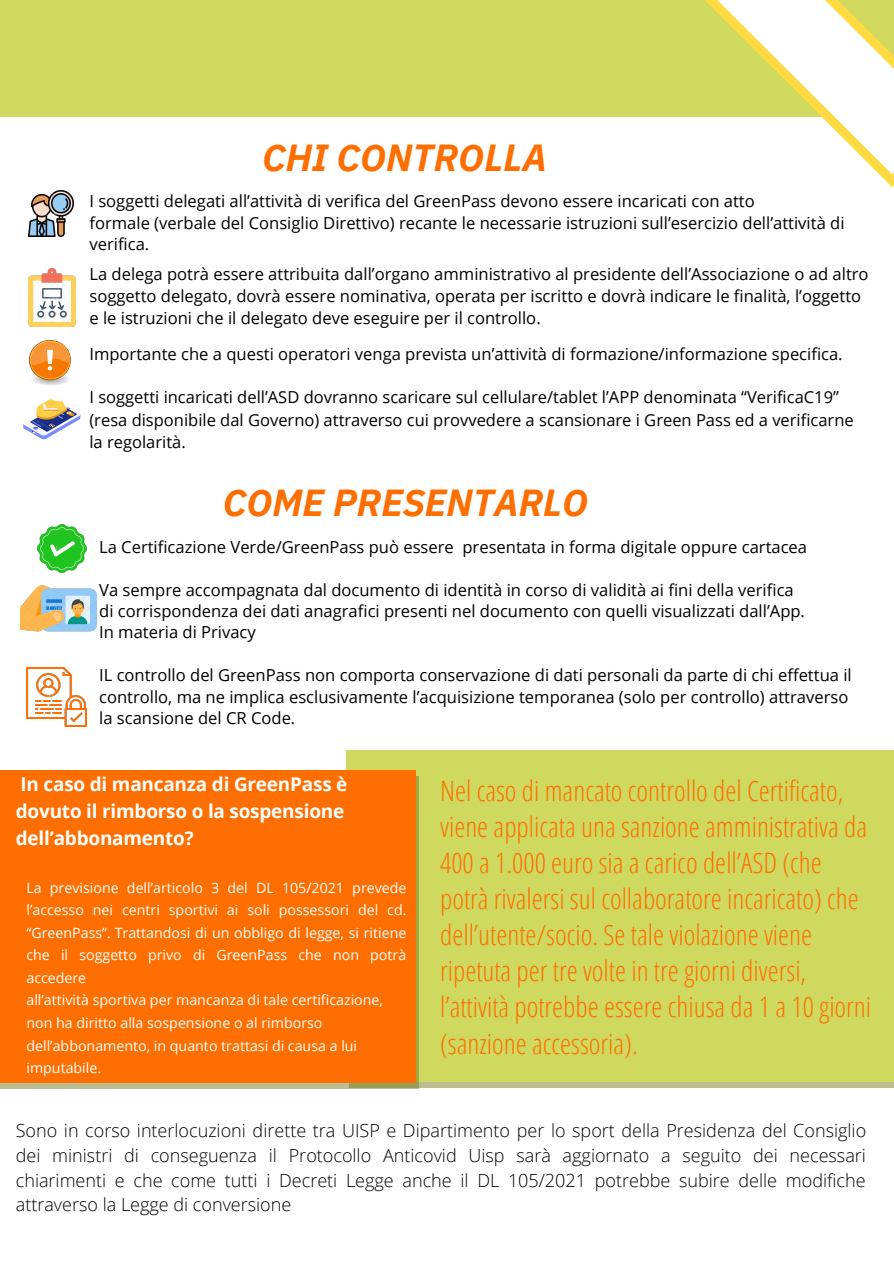
<style>
.page{position:relative;width:894px;height:1264px;background:#fff}
.page>*{position:absolute;margin:0;border:0;box-sizing:border-box;transform-origin:0 0}
.t1{font:italic 700 37.5px "IBM Plex Sans";color:#ff6e00}
.t2{font:300 28.05px/36px "Open Sans Condensed";color:#ff6e00}
.t3{font:700 18.9px/27px "Open Sans";letter-spacing:-.01em;color:#fff}
.t4{font:300 18px/24.8px "Open Sans";color:#000;text-align:justify}
.t5{font:16.5px/21.8px "Open Sans";color:#000}
.t6{font:14.25px/22.5px "Open Sans";color:#fff}
</style>
<div class="page">
<div style="left:0;top:0;width:893px;height:117px;background:#cfd960"></div>
<svg style="left:705px;top:0;width:188px;height:187px"></svg>
<div style="left:346px;top:750px;width:547px;height:331px;background:#cfd960"></div>
<img style="left:29px;top:269px;width:46px;height:57px">
<svg style="left:29px;top:340px;width:41px;height:45px"></svg>
<img style="left:29px;top:191px;width:45px;height:45px">
<svg style="left:23px;top:399px;width:57px;height:40px"></svg>
<img style="left:20px;top:585px;width:77px;height:46px">
<img style="left:26px;top:667px;width:60px;height:60px">
<img style="left:38px;top:524px;width:48px;height:48px">
<svg style="left:0;top:776px;width:418px;height:312px;background:#b8ae69"></svg>
<div style="left:0;top:770px;width:415px;height:313px;background:#ff6e00"></div>
<p class="t1" style="left:262px;top:133px;width:286px">CHI CONTROLLA</p>
<p class="t5" style="left:89px;top:190px;width:666px">I soggetti delegati all’attività di verifica del GreenPass devono essere incaricati con atto</p>
<p class="t5" style="left:89px;top:211px;width:756px">formale (verbale del Consiglio Direttivo) recante le necessarie istruzioni sull’esercizio dell’attività di verifica.</p>
<p class="t5" style="left:89px;top:263px;width:780px">La delega potrà essere attribuita dall’organo amministrativo al presidente dell’Associazione o ad altro soggetto delegato, dovrà essere nominativa, operata per iscritto e dovrà indicare le finalità, l’oggetto e le istruzioni che il delegato deve eseguire per il controllo.</p>
<p class="t5" style="left:89px;top:342px;width:754px">Importante che a questi operatori venga prevista un’attività di formazione/informazione specifica.</p>
<p class="t5" style="left:89px;top:386px;width:765px;line-height:22.5px">I soggetti incaricati dell’ASD dovranno scaricare sul cellulare/tablet l’APP denominata “VerificaC19” (resa disponibile dal Governo) attraverso cui provvedere a scansionare i Green Pass ed a verificarne la regolarità.</p>
<p class="t1" style="left:223px;top:477px;width:367px">COME PRESENTARLO</p>
<p class="t5" style="left:99px;top:535px;width:709px">La Certificazione Verde/GreenPass può essere presentata in forma digitale oppure cartacea</p>
<p class="t5" style="left:99px;top:578px;width:696px">Va sempre accompagnata dal documento di identità in corso di validità ai fini della verifica</p>
<p class="t5" style="left:99px;top:599px;width:707px">di corrispondenza dei dati anagrafici presenti nel documento con quelli visualizzati dall’App.</p>
<p class="t5" style="left:99px;top:621px;width:158px">In materia di Privacy</p>
<p class="t5" style="left:99px;top:664px;width:753px">IL controllo del GreenPass non comporta conservazione di dati personali da parte di chi effettua il controllo, ma ne implica esclusivamente l’acquisizione temporanea (solo per controllo) attraverso la scansione del CR Code.</p>
<p class="t3" style="left:16px;top:770px;width:333px">In caso di mancanza di GreenPass è dovuto il rimborso o la sospensione dell’abbonamento?</p>
<p class="t6" style="left:26px;top:876px;width:381px;text-align:justify">La previsione dell’articolo 3 del DL 105/2021 prevede l’accesso nei centri sportivi ai soli possessori del cd. “GreenPass”. Trattandosi di un obbligo di legge, si ritiene che il soggetto privo di GreenPass che non potrà accedere</p>
<p class="t6" style="left:26px;top:988px;width:358px">all’attività sportiva per mancanza di tale certificazione, non ha diritto alla sospensione o al rimborso</p>
<p class="t6" style="left:26px;top:1033px;width:332px">dell’abbonamento, in quanto trattasi di causa a lui imputabile.</p>
<p class="t2" style="left:440px;top:772px;width:432px">Nel caso di mancato controllo del Certificato, viene applicata una sanzione amministrativa da 400 a 1.000 euro sia a carico dell’ASD (che potrà rivalersi sul collaboratore incaricato) che dell’utente/socio. Se tale violazione viene ripetuta per tre volte in tre giorni diversi, l’attività potrebbe essere chiusa da 1 a 10 giorni (sanzione accessoria).</p>
<p class="t4" style="left:16px;top:1117px;width:851px">Sono in corso interlocuzioni dirette tra UISP e Dipartimento per lo sport della Presidenza del Consiglio dei ministri di conseguenza il Protocollo Anticovid Uisp sarà aggiornato a seguito dei necessari chiarimenti e che come tutti i Decreti Legge anche il DL 105/2021 potrebbe subire delle modifiche attraverso la Legge di conversione</p>
</div>
